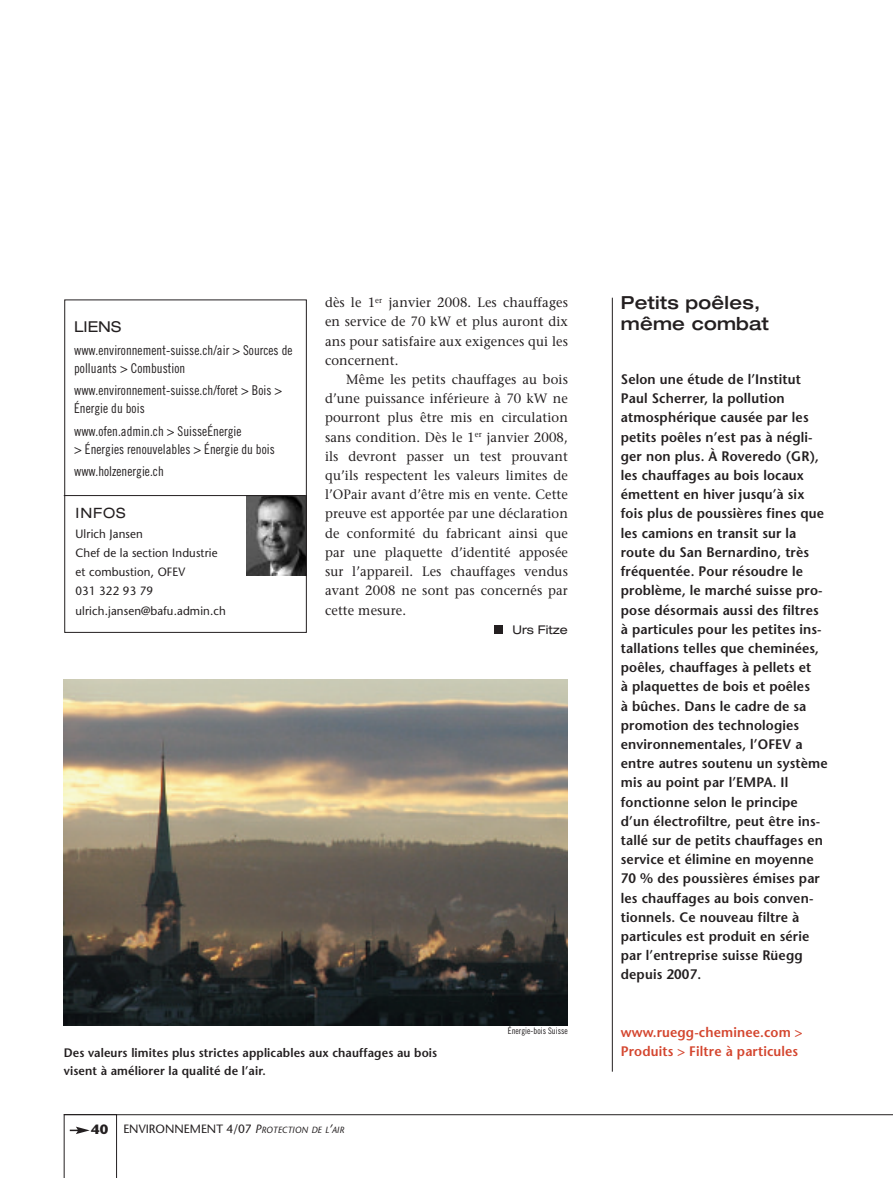
<style>
.page{position:relative;width:893px;height:1178px;background:#fff}
.page>*{position:absolute;margin:0;border:0;box-sizing:border-box;transform-origin:0 0}
.t1{font:500 expanded 18px/21px "Helvetica Neue";letter-spacing:.015em;color:#231f20}
.t2{font:expanded 15px "Helvetica Neue";color:#231f20}
.t3{font:expanded 14.25px "Helvetica Neue";letter-spacing:.065em;color:#231f20}
.t4{font:600 13.8px/19.2px "Stone Sans";letter-spacing:.01em;color:#231f20;scale:.96 1}
.t5{font:600 13.8px/19.2px "Stone Sans";letter-spacing:.01em;color:#d4462f;scale:.96 1}
.t6{font:13.5px/19.2px "Stone Serif";letter-spacing:.01em;color:#231f20;text-align:justify;scale:.96 1}
.t7{font:13.5px/18px "Trade Gothic Cond Eighteen";letter-spacing:.005em;color:#231f20;scale:.96 1}
.t8{font:600 12.3px/18.6px "Stone Sans";letter-spacing:.01em;color:#231f20;scale:.96 1}
.t9{font:12px/19.2px "Stone Sans";letter-spacing:.01em;color:#231f20;scale:.96 1}
.t10{font:12px "Stone Sans";letter-spacing:.01em;color:#231f20}
.t11{font:expanded 12px "Helvetica Neue";color:#231f20}
.t12{font:9px "Trade Gothic Cond Eighteen";letter-spacing:.005em;color:#231f20;scale:.96 1}
.s1{font-weight:700;font-size:13.5px}
.s2{font-style:italic}
.s3{font-style:italic;font-size:9px}
</style>
<div class="page">
<div style="left:494px;top:625px;width:9px;height:9px;background:#231f20"></div>
<svg style="left:64px;top:1115px;width:53px;height:63px"></svg>
<hr style="left:64px;top:1114px;width:829px;height:1px;background:#231f20">
<img style="left:247px;top:496px;width:58px;height:79px">
<div style="left:64px;top:299px;width:243px;height:334px;border:1px solid #231f20"></div>
<hr style="left:64px;top:495px;width:241px;height:1px;background:#231f20">
<img style="left:64px;top:679px;width:504px;height:346px">
<hr style="left:612px;top:298px;width:1px;height:773px;background:#231f20">
<p class="t2" style="left:74px;top:321px;width:48px">LIENS</p>
<p class="t7" style="left:74px;top:342px;width:229px">www.environnement-suisse.ch/air &gt; Sources de polluants &gt; Combustion</p>
<p class="t7" style="left:74px;top:382px;width:218px">www.environnement-suisse.ch/foret &gt; Bois &gt;<br>Énergie du bois</p>
<p class="t7" style="left:74px;top:423px;width:211px">www.ofen.admin.ch &gt; SuisseÉnergie<br>&gt; Énergies renouvelables &gt; Énergie du bois</p>
<p class="t7" style="left:74px;top:463px;width:95px">www.holzenergie.ch</p>
<p class="t3" style="left:76px;top:508px;width:51px">INFOS</p>
<p class="t9" style="left:76px;top:525px;width:158px">Ulrich Jansen<br>Chef de la section Industrie et combustion, OFEV<br>031 322 93 79 ulrich.jansen@bafu.admin.ch</p>
<p class="t6" style="left:325px;top:294px;width:255px">dès le 1<sup>er</sup> janvier 2008. Les chauffages en service de 70 kW et plus auront dix ans pour satisfaire aux exigences qui les concernent.</p>
<p class="t6" style="left:325px;top:371px;width:255px;text-indent:21px">Même les petits chauffages au bois d’une puissance inférieure à 70 kW ne pourront plus être mis en circulation sans condition. Dès le 1<sup>er</sup> janvier 2008, ils devront passer un test prouvant qu’ils respectent les valeurs limites de l’OPair avant d’être mis en vente. Cette preuve est apportée par une déclaration de conformité du fabricant ainsi que par une plaquette d’identité apposée sur l’appareil. Les chauffages vendus avant 2008 ne sont pas concernés par cette mesure.</p>
<p class="t11" style="left:512px;top:625px;width:57px">Urs Fitze</p>
<p class="t12" style="left:508px;top:1028px;width:64px">Énergie-bois Suisse</p>
<p class="t8" style="left:64px;top:1044px;width:391px">Des valeurs limites plus strictes applicables aux chauffages au bois visent à améliorer la qualité de l’air.</p>
<p class="t10" style="left:91px;top:1124px;width:255px"><span class="s1">40</span> ENVIRONNEMENT 4/07 <span class="s2">P</span><span class="s3">ROTECTION DE L</span><span class="s2">’</span><span class="s3">AIR</span></p>
<h1 class="t1" style="left:621px;top:294px;width:150px">Petits poêles, même combat</h1>
<p class="t4" style="left:621px;top:371px;width:217px">Selon une étude de l’Institut<br>Paul Scherrer, la pollution atmosphérique causée par les petits poêles n’est pas à négli&shy;ger non plus. À Roveredo (GR), les chauffages au bois locaux émettent en hiver jusqu’à six fois plus de poussières fines que les camions en transit sur la route du San Bernardino, très fréquentée. Pour résoudre le problème, le marché suisse pro&shy;pose désormais aussi des filtres à particules pour les petites ins&shy;tallations telles que cheminées, poêles, chauffages à pellets et<br>à plaquettes de bois et poêles<br>à bûches. Dans le cadre de sa promotion des technologies environnementales, l’OFEV a entre autres soutenu un système mis au point par l’EMPA. Il fonctionne selon le principe d’un électrofiltre, peut être ins&shy;tallé sur de petits chauffages en service et élimine en moyenne<br>70 % des poussières émises par les chauffages au bois conven&shy;tionnels. Ce nouveau filtre à particules est produit en série par l’entreprise suisse Rüegg depuis 2007.</p>
<p class="t5" style="left:621px;top:1024px;width:191px">www.ruegg-cheminee.com &gt;<br>Produits &gt; Filtre à particules</p>
</div>
